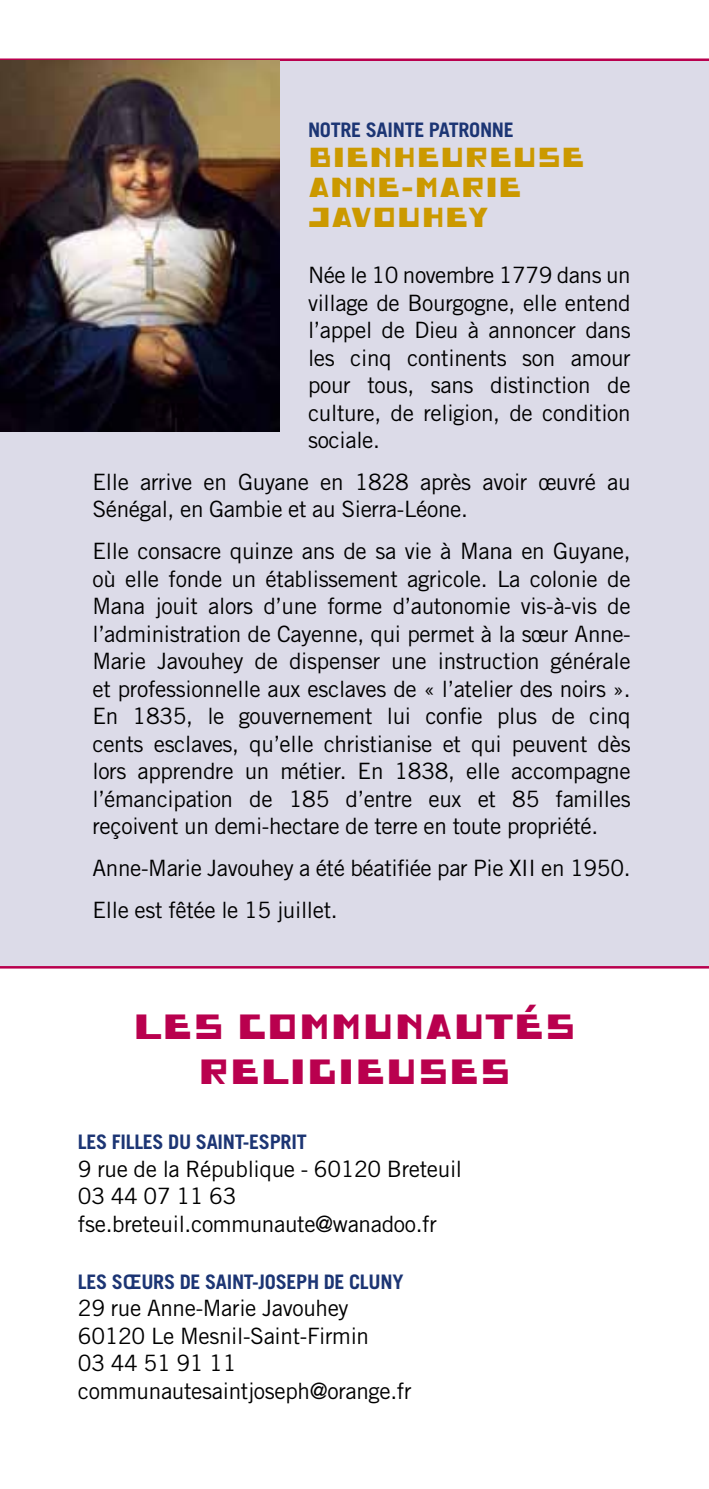
<style>
.page{position:relative;width:709px;height:1489px;background:#fff}
.page>*{position:absolute;margin:0;border:0;box-sizing:border-box;transform-origin:0 0}
.t1{font:35px/45px "Trottoir";letter-spacing:.01em;color:#b9004e;text-align:center}
.t2{font:27.5px/30px "Trottoir";color:#cb9900}
.t3{font:22.5px/27.5px "Trade Gothic";letter-spacing:-.015em;color:#000}
.t4{font:700 20px "Trade Gothic";letter-spacing:-.015em;color:#1c3574}
</style>
<div class="page">
<div style="left:0;top:61px;width:709px;height:906px;background:#dcdbe8"></div>
<hr style="left:708px;top:0;width:1px;height:1488px;background:#f9f2e1">
<hr style="left:0;top:58px;width:709px;height:3px;background:#b9004e">
<hr style="left:0;top:966px;width:709px;height:2px;background:#b9004e">
<img style="left:0;top:61px;width:280px;height:370px">
<p class="t4" style="left:308px;top:118px;width:207px">NOTRE SAINTE PATRONNE</p>
<p class="t2" style="left:308px;top:142px;width:278px">BIENHEUREUSE<br>ANNE-MARIE<br>JAVOUHEY</p>
<p class="t3" style="left:308px;top:261px;width:324px;text-align:justify">Née le 10 novembre 1779 dans un village de Bourgogne, elle entend l’appel de Dieu à annoncer dans les cinq continents son amour pour tous, sans distinction de culture, de religion, de condition sociale.</p>
<p class="t3" style="left:92px;top:468px;width:540px">Elle arrive en Guyane en 1828 après avoir œuvré au<br>Sénégal, en Gambie et au Sierra-Léone.</p>
<p class="t3" style="left:92px;top:537px;width:540px;text-align:justify">Elle consacre quinze ans de sa vie à Mana en Guyane, où elle fonde un établissement agricole. La colonie de Mana jouit alors d’une forme d’autonomie vis-à-vis de l’administration de Cayenne, qui permet à la sœur Anne-Marie Javouhey de dispenser une instruction générale et professionnelle aux esclaves de « l’atelier des noirs ».<br>En 1835, le gouvernement lui confie plus de cinq cents esclaves, qu’elle christianise et qui peuvent dès lors apprendre un métier. En 1838, elle accompagne l’émancipation de 185 d’entre eux et 85 familles reçoivent un demi-hectare de terre en toute propriété.</p>
<p class="t3" style="left:92px;top:846px;width:539px;line-height:41.8px">Anne-Marie Javouhey a été béatifiée par Pie XII en 1950.<br>Elle est fêtée le 15 juillet.</p>
<h1 class="t1" style="left:133px;top:1003px;width:444px">LES COMMUNAUTÉS<br>RELIGIEUSES</h1>
<p class="t4" style="left:78px;top:1129px;width:230px">LES FILLES DU SAINT-ESPRIT</p>
<p class="t3" style="left:78px;top:1154px;width:386px">9 rue de la République - 60120 Breteuil<br>03 44 07 11 63 fse.breteuil.communaute@wanadoo.fr</p>
<p class="t4" style="left:78px;top:1269px;width:327px">LES SŒURS DE SAINT-JOSEPH DE CLUNY</p>
<p class="t3" style="left:78px;top:1294px;width:335px">29 rue Anne-Marie Javouhey<br>60120 Le Mesnil-Saint-Firmin<br>03 44 51 91 11 communautesaintjoseph@orange.fr</p>
</div>
